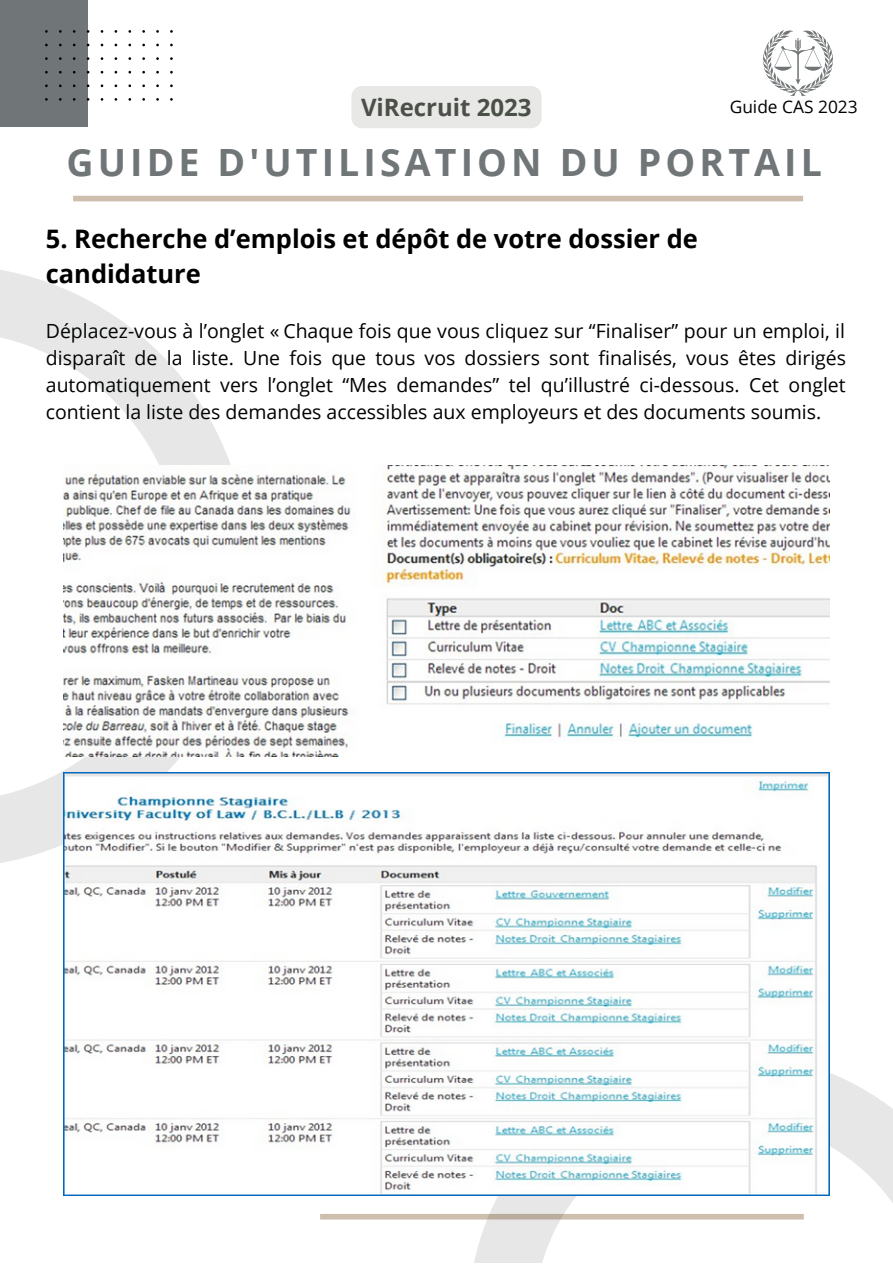
<style>
.page{position:relative;width:893px;height:1264px;background:#fff}
.page>*{position:absolute;margin:0;border:0;box-sizing:border-box;transform-origin:0 0}
.t1{font:700 37.5px "Open Sans";letter-spacing:.11em;color:#707577}
.t2{font:700 25.5px/34.8px "Open Sans";color:#000}
.t3{font:700 24px "Open Sans";color:#4a4f47}
.t4{font:19.5px/27px "Open Sans";color:#000;text-align:justify}
.t5{font:17.25px "Open Sans";color:#000}
</style>
<div class="page">
<div style="left:0;top:0;width:88px;height:127px;background:#707577"></div>
<div style="left:320px;top:1213px;width:483px;height:6px;background:#cebead"></div>
<img style="left:46px;top:31px;width:127px;height:69px">
<img style="left:763px;top:31px;width:69px;height:65px">
<div style="left:73px;top:196px;width:730px;height:5px;background:#cebead"></div>
<svg style="left:0;top:270px;width:246px;height:593px"></svg>
<svg style="left:468px;top:1053px;width:424px;height:209px"></svg>
<img style="left:63px;top:465px;width:766px;height:291px">
<img style="left:63px;top:772px;width:766px;height:423px">
<div style="left:351px;top:86px;width:190px;height:42px;background:#e8e9e7;border-radius:11px"></div>
<p class="t3" style="left:361px;top:90px;width:172px">ViRecruit 2023</p>
<p class="t5" style="left:729px;top:95px;width:129px">Guide CAS 2023</p>
<h1 class="t1" style="left:66px;top:136px;width:756px">GUIDE D'UTILISATION DU PORTAIL</h1>
<h2 class="t2" style="left:46px;top:221px;width:653px">5. Recherche d’emplois et dépôt de votre dossier de candidature</h2>
<p class="t4" style="left:46px;top:317px;width:801px">Déplacez-vous à l’onglet « Chaque fois que vous cliquez sur “Finaliser” pour un emploi, il disparaît de la liste. Une fois que tous vos dossiers sont finalisés, vous êtes dirigés automatiquement vers l’onglet “Mes demandes” tel qu’illustré ci-dessous. Cet onglet contient la liste des demandes accessibles aux employeurs et des documents soumis.</p>
</div>
